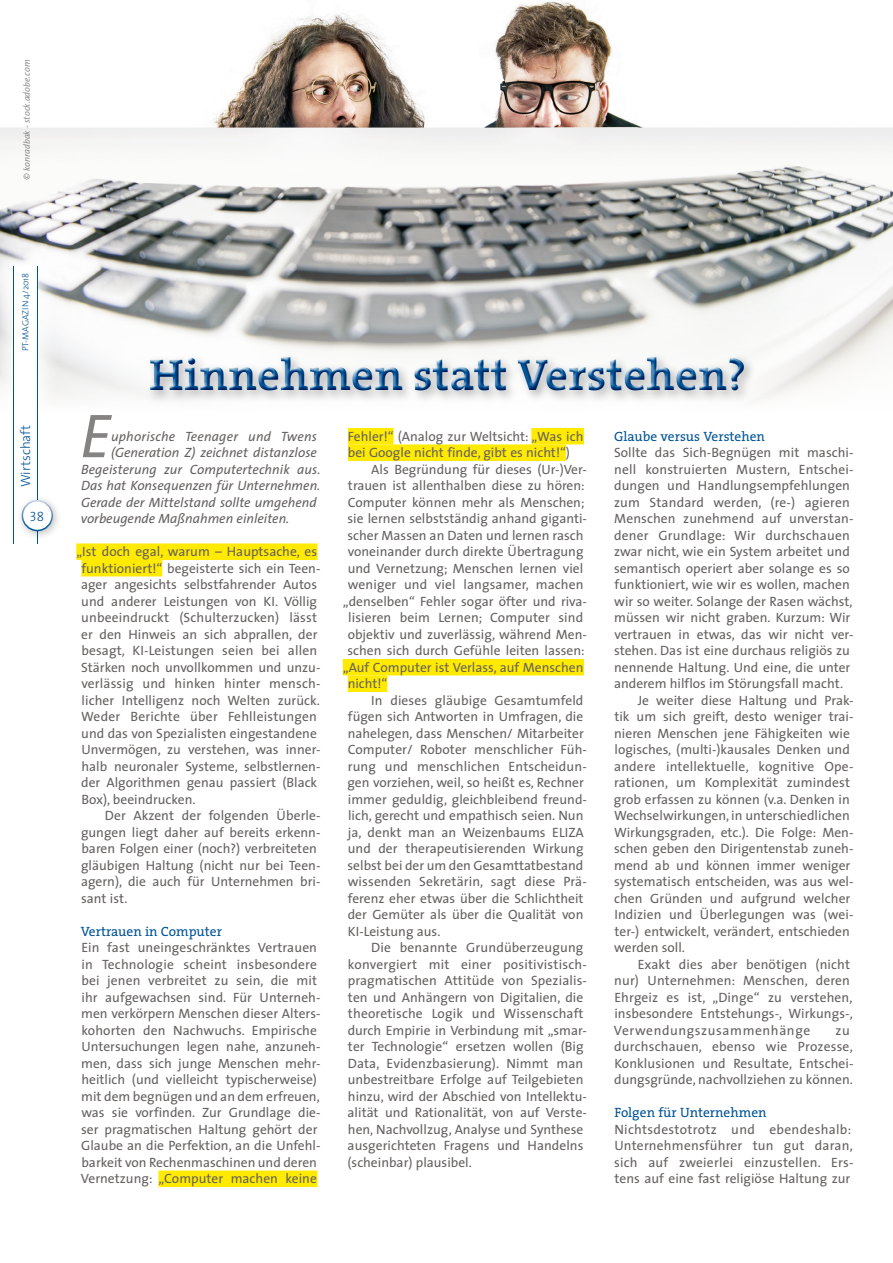
<style>
.page{position:relative;width:893px;height:1263px;background:#fff}
.page>*{position:absolute;margin:0;border:0;box-sizing:border-box;transform-origin:0 0}
.Tab{font:italic 62.4px "The Sans";color:#858382}
.t1{font:700 45px "The Serif";color:#005396}
.Tab-2{font:13.5px/16.5px "The Sans";color:#646160}
.Tab-3{font:italic 13.5px "The Sans";color:#646160}
.Zwischenüberschrift{font:13.5px "The Serif";color:#005396}
.t2{font:300 13.5px "The Sans";color:#005396}
.Tab-4{font:13.5px "The Sans Light Caps";color:#005396}
.Fotonachweis_Quelle{font:italic 9px "The Sans";color:#8f8d8d}
.toter_Kolumnentitel{font:300 9px "The Sans";color:#005396}
</style>
<div class="page">
<img style="left:0;top:1px;width:893px;height:399px">
<div style="left:0;top:242px;width:62px;height:327px;background:#fff"></div>
<hr style="left:37px;top:267px;width:1px;height:277px;background:#005396">
<hr style="left:13px;top:267px;width:1px;height:277px;background:#005396">
<div style="left:16px;top:494px;width:47px;height:47px;background:#000;opacity:.25"></div>
<div style="left:22px;top:501px;width:30px;height:29px;background:#fff;border-radius:50%"></div>
<div style="left:22px;top:500px;width:31px;height:31px;border:2px solid #fff;border-radius:50%"></div>
<div style="left:76px;top:543px;width:241px;height:17px;background:#ffea00"></div>
<div style="left:81px;top:560px;width:81px;height:16px;background:#ffea00"></div>
<div style="left:158px;top:1170px;width:159px;height:17px;background:#ffea00"></div>
<div style="left:348px;top:428px;width:46px;height:16px;background:#ffea00"></div>
<div style="left:531px;top:428px;width:53px;height:16px;background:#ffea00"></div>
<div style="left:348px;top:444px;width:218px;height:17px;background:#ffea00"></div>
<div style="left:343px;top:659px;width:241px;height:16px;background:#ffea00"></div>
<div style="left:348px;top:675px;width:39px;height:17px;background:#ffea00"></div>
<div style="left:146px;top:353px;width:611px;height:50px;background:#000;opacity:.3"></div>
<div style="left:146px;top:353px;width:600px;height:40px;background:#f9f9f8"></div>
<svg style="left:146px;top:355px;width:602px;height:40px"></svg>
<p class="Fotonachweis_Quelle" style="left:19px;top:180px;width:122px;rotate:-90deg">© konradbak - stock.adobe.com</p>
<p class="toter_Kolumnentitel" style="left:18px;top:351px;width:80px;rotate:-90deg">PT-MAGAZIN 4/2018</p>
<p class="t2" style="left:14px;top:487px;width:64px;rotate:-90deg">Wirtschaft</p>
<p class="Tab-4" style="left:30px;top:505px;width:16px">38</p>
<h2 class="t1" style="left:149px;top:337px;width:599px">Hinnehmen statt Verstehen?</h2>
<p class="Tab" style="left:80px;top:384px;width:32px">E</p>
<p class="Tab-3" style="left:111px;top:425px;width:207px">uphorische Teenager und Twens</p>
<p class="Tab-3" style="left:111px;top:441px;width:207px">(Generation Z) zeichnet distanzlose</p>
<p class="Tab-3" style="left:81px;top:458px;width:241px">Begeisterung zur Computertechnik aus.</p>
<p class="Tab-3" style="left:81px;top:474px;width:241px">Das hat Konsequenzen für Unternehmen.</p>
<p class="Tab-3" style="left:81px;top:491px;width:237px">Gerade der Mittelstand sollte umgehend</p>
<p class="Tab-3" style="left:81px;top:507px;width:210px">vorbeugende Maßnahmen einleiten.</p>
<p class="Tab-2" style="left:81px;top:543px;width:241px;text-indent:-5px">„Ist doch egal, warum – Hauptsache, es funktioniert!“ begeisterte sich ein Teen&shy;ager angesichts selbstfahrender Autos und anderer Leistungen von KI. Völlig unbeeindruckt (Schulterzucken) lässt er den Hinweis an sich abprallen, der besagt, KI-Leistungen seien bei allen Stärken noch unvollkommen und unzu&shy;verlässig und hinken hinter mensch&shy;licher Intelligenz noch Welten zurück.<br>Weder Berichte über Fehlleistungen und das von Spezialisten eingestandene Unvermögen, zu verstehen, was inner&shy;halb neuronaler Systeme, selbstlernen&shy;der Algorithmen genau passiert (Black Box), beeindrucken.</p>
<p class="Tab-2" style="left:81px;top:807px;width:241px;text-indent:24px">Der Akzent der folgenden Überle&shy;gungen liegt daher auf bereits erkenn&shy;baren Folgen einer (noch?) verbreiteten gläubigen Haltung (nicht nur bei Teen&shy;agern), die auch für Unternehmen bri&shy;sant ist.</p>
<p class="Zwischenüberschrift" style="left:81px;top:920px;width:143px">Vertrauen in Computer</p>
<p class="Tab-2" style="left:81px;top:939px;width:241px">Ein fast uneingeschränktes Vertrauen in Technologie scheint insbesondere bei jenen verbreitet zu sein, die mit ihr aufgewachsen sind. Für Unterneh&shy;men verkörpern Menschen dieser Alters&shy;kohorten den Nachwuchs. Empirische Untersuchungen legen nahe, anzuneh&shy;men, dass sich junge Menschen mehr&shy;heitlich (und vielleicht typischerweise) mit dem begnügen und an dem erfreuen, was sie vorfinden. Zur Grundlage die&shy;ser pragmatischen Haltung gehört der Glaube an die Perfektion, an die Unfehl&shy;barkeit von Rechenmaschinen und deren Vernetzung: „Computer machen keine</p>
<p class="Tab-2" style="left:348px;top:427px;width:237px">Fehler!“ (Analog zur Weltsicht: „Was ich bei Google nicht finde, gibt es nicht!“)</p>
<p class="Tab-2" style="left:371px;top:460px;width:217px">Als Begründung für dieses (Ur-)Ver-</p>
<p class="Tab-2" style="left:348px;top:477px;width:238px">trauen ist allenthalben diese zu hören:</p>
<p class="Tab-2" style="left:348px;top:493px;width:238px">Computer können mehr als Menschen;</p>
<p class="Tab-2" style="left:348px;top:510px;width:241px">sie lernen selbstständig anhand giganti-</p>
<p class="Tab-2" style="left:348px;top:526px;width:237px">scher Massen an Daten und lernen rasch</p>
<p class="Tab-2" style="left:348px;top:543px;width:237px">voneinander durch direkte Übertragung</p>
<p class="Tab-2" style="left:348px;top:559px;width:237px">und Vernetzung; Menschen lernen viel</p>
<p class="Tab-2" style="left:348px;top:576px;width:237px">weniger und viel langsamer, machen</p>
<p class="Tab-2" style="left:343px;top:592px;width:246px">„denselben“ Fehler sogar öfter und riva-</p>
<p class="Tab-2" style="left:348px;top:609px;width:237px">lisieren beim Lernen; Computer sind</p>
<p class="Tab-2" style="left:348px;top:625px;width:241px">objektiv und zuverlässig, während Men-</p>
<p class="Tab-2" style="left:348px;top:642px;width:239px">schen sich durch Gefühle leiten lassen:</p>
<p class="Tab-2" style="left:343px;top:658px;width:242px">„Auf Computer ist Verlass, auf Menschen</p>
<p class="Tab-2" style="left:348px;top:675px;width:41px">nicht!“</p>
<p class="Tab-2" style="left:347px;top:691px;width:241px;text-indent:24px">In dieses gläubige Gesamtumfeld fügen sich Antworten in Umfragen, die nahelegen, dass Menschen/ Mitarbeiter Computer/ Roboter menschlicher Füh&shy;rung und menschlichen Entscheidun&shy;gen vorziehen, weil, so heißt es, Rechner immer geduldig, gleichbleibend freund&shy;lich, gerecht und empathisch seien. Nun ja, denkt man an Weizenbaums ELIZA und der therapeutisierenden Wirkung selbst bei der um den Gesamttatbestand wissenden Sekretärin, sagt diese Prä&shy;ferenz eher etwas über die Schlichtheit der Gemüter als über die Qualität von KI-Leistung aus.</p>
<p class="Tab-2" style="left:347px;top:939px;width:241px;text-indent:24px">Die benannte Grundüberzeugung konvergiert mit einer positivistisch&shy;pragmatischen Attitüde von Spezialis&shy;ten und Anhängern von Digitalien, die theoretische Logik und Wissenschaft durch Empirie in Verbindung mit „smar&shy;ter Technologie“ ersetzen wollen (Big Data, Evidenzbasierung). Nimmt man unbestreitbare Erfolge auf Teilgebieten hinzu, wird der Abschied von Intellektu&shy;alität und Rationalität, von auf Verste&shy;hen, Nachvollzug, Analyse und Synthese ausgerichteten Fragens und Handelns (scheinbar) plausibel.</p>
<p class="Zwischenüberschrift" style="left:614px;top:425px;width:152px">Glaube versus Verstehen</p>
<p class="Tab-2" style="left:614px;top:444px;width:241px">Sollte das Sich-Begnügen mit maschi&shy;nell konstruierten Mustern, Entschei&shy;dungen und Handlungsempfehlungen zum Standard werden, (re-) agieren Menschen zunehmend auf unverstan&shy;dener Grundlage: Wir durchschauen zwar nicht, wie ein System arbeitet und semantisch operiert aber solange es so funktioniert, wie wir es wollen, machen wir so weiter. Solange der Rasen wächst, müssen wir nicht graben. Kurzum: Wir vertrauen in etwas, das wir nicht ver&shy;stehen. Das ist eine durchaus religiös zu nennende Haltung. Und eine, die unter anderem hilflos im Störungsfall macht.</p>
<p class="Tab-2" style="left:614px;top:691px;width:241px;text-indent:24px">Je weiter diese Haltung und Prak&shy;tik um sich greift, desto weniger trai&shy;nieren Menschen jene Fähigkeiten wie logisches, (multi-)kausales Denken und andere intellektuelle, kognitive Ope&shy;rationen, um Komplexität zumindest grob erfassen zu können (v.a. Denken in Wechselwirkungen, in unterschiedlichen Wirkungsgraden, etc.). Die Folge: Men&shy;schen geben den Dirigentenstab zuneh&shy;mend ab und können immer weniger systematisch entscheiden, was aus wel&shy;chen Gründen und aufgrund welcher Indizien und Überlegungen was (wei&shy;ter-) entwickelt, verändert, entschieden werden soll.</p>
<p class="Tab-2" style="left:614px;top:955px;width:240px;text-indent:24px">Exakt dies aber benötigen (nicht nur) Unternehmen: Menschen, deren Ehrgeiz es ist, „Dinge“ zu verstehen, insbesondere Entstehungs-, Wirkungs-, Verwendungszusammenhänge</p>
<p class="Tab-2" style="left:614px;top:1021px;width:241px;text-indent:221px">zu durchschauen, ebenso wie Prozesse,<br>Konklusionen und Resultate, Entschei&shy;dungsgründe, nachvollziehen zu können.</p>
<p class="Zwischenüberschrift" style="left:614px;top:1101px;width:154px">Folgen für Unternehmen</p>
<p class="Tab-2" style="left:614px;top:1120px;width:241px">Nichtsdestotrotz und ebendeshalb:<br>Unternehmensführer tun gut daran, sich auf zweierlei einzustellen. Ers&shy;tens auf eine fast religiöse Haltung zur</p>
</div>
